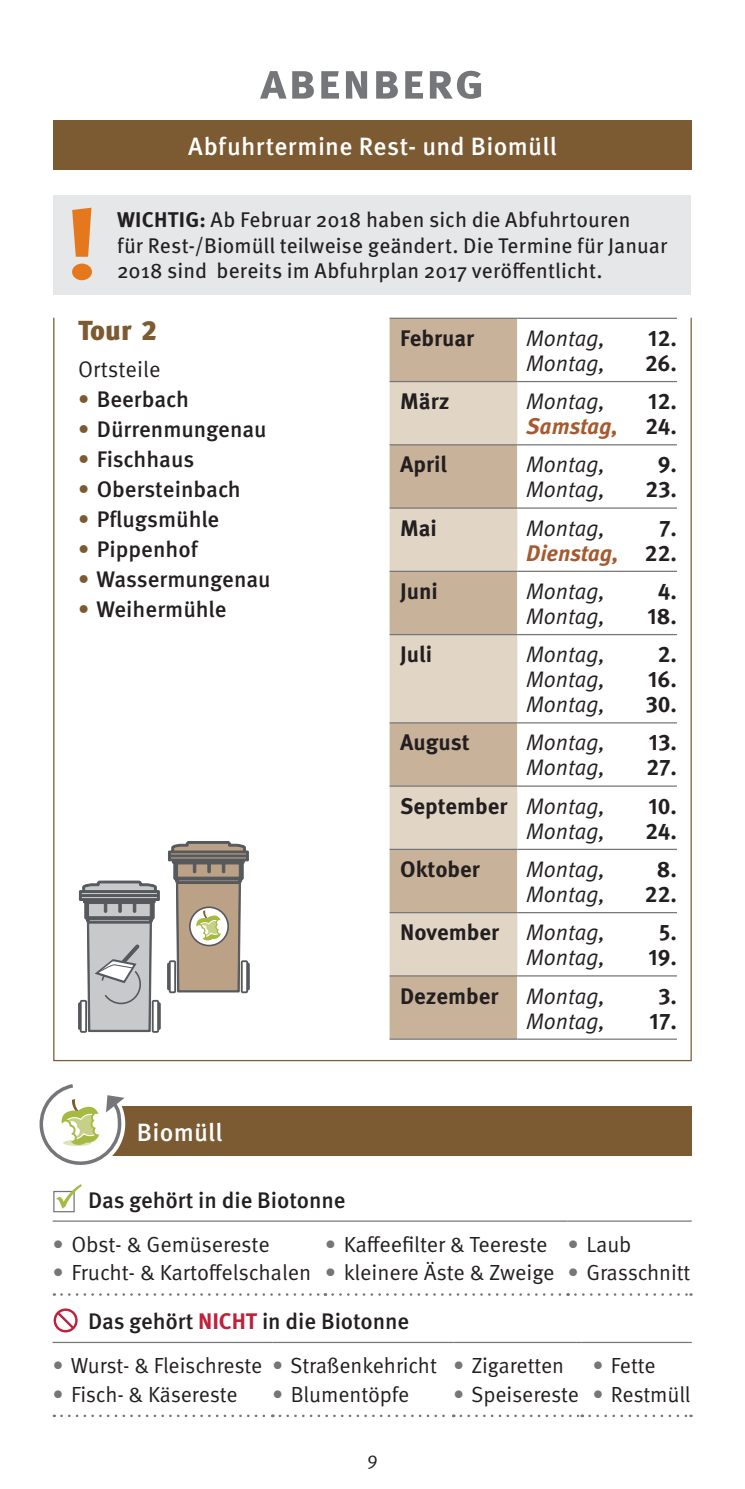
<style>
.page{position:relative;width:745px;height:1489px;background:#fff}
.page>*{position:absolute;margin:0;border:0;box-sizing:border-box;transform-origin:0 0}
.t1{font:700 100.25px "Meta OT";color:#e5781d;scale:1.2 1}
.t2{font:700 50px "Meta OT";letter-spacing:.02em;color:#757679}
.t3{font:900 27.5px "Meta OT";color:#7c5a32}
.t4{font:500 25px "Meta OT";letter-spacing:.01em;color:#fff}
.t5{font:500 22.5px "Meta OT";letter-spacing:-.005em;color:#231f20}
.t6{font:700 22.5px "Meta OT";color:#231f20}
.t7{font:italic 22.5px "Meta OT";letter-spacing:-.005em;color:#231f20}
.t8{font:italic 700 22.5px/25px "Meta OT";letter-spacing:-.005em;color:#a75a2f;text-align:right}
.t9{font:22.5px "Meta OT";color:#231f20}
.t10{font:22px "Meta OT";letter-spacing:-.005em;color:#231f20}
.t11{font:21.25px/25.5px "Meta OT";letter-spacing:.005em;color:#231f20}
.t12{font:18.75px "Meta OT";color:#231f20}
.s1{font-weight:700}
.s2{color:#7c5a32}
.s3{font-style:normal;color:#231f20}
.s4{font-weight:400;font-style:italic}
.s5{color:#757679}
.s6{font-weight:700;color:#c0203b}
</style>
<div class="page">
<div style="left:53px;top:120px;width:638px;height:50px;background:#7c5a32"></div>
<div style="left:389px;top:319px;width:128px;height:719px;background:#c8b299"></div>
<svg style="left:517px;top:319px;width:159px;height:719px"></svg>
<svg style="left:389px;top:382px;width:128px;height:593px;background:#d6c6b2"></svg>
<hr style="left:389px;top:318px;width:128px;height:1px;background:#757679">
<hr style="left:517px;top:318px;width:159px;height:1px;background:#757679">
<hr style="left:389px;top:381px;width:128px;height:1px;background:#757679">
<hr style="left:517px;top:381px;width:159px;height:1px;background:#757679">
<hr style="left:389px;top:444px;width:128px;height:1px;background:#757679">
<hr style="left:517px;top:444px;width:159px;height:1px;background:#757679">
<hr style="left:389px;top:507px;width:128px;height:1px;background:#757679">
<hr style="left:517px;top:507px;width:159px;height:1px;background:#757679">
<hr style="left:389px;top:570px;width:128px;height:2px;background:#757679">
<hr style="left:517px;top:570px;width:159px;height:2px;background:#757679">
<hr style="left:389px;top:634px;width:128px;height:1px;background:#757679">
<hr style="left:517px;top:634px;width:159px;height:1px;background:#757679">
<hr style="left:389px;top:722px;width:128px;height:1px;background:#757679">
<hr style="left:517px;top:722px;width:159px;height:1px;background:#757679">
<hr style="left:389px;top:785px;width:128px;height:1px;background:#757679">
<hr style="left:517px;top:785px;width:159px;height:1px;background:#757679">
<hr style="left:389px;top:848px;width:128px;height:2px;background:#757679">
<hr style="left:517px;top:848px;width:159px;height:2px;background:#757679">
<hr style="left:389px;top:912px;width:128px;height:1px;background:#757679">
<hr style="left:517px;top:912px;width:159px;height:1px;background:#757679">
<hr style="left:389px;top:975px;width:128px;height:1px;background:#757679">
<hr style="left:517px;top:975px;width:159px;height:1px;background:#757679">
<hr style="left:389px;top:1038px;width:128px;height:1px;background:#757679">
<hr style="left:517px;top:1038px;width:159px;height:1px;background:#757679">
<svg style="left:78px;top:880px;width:83px;height:182px"></svg>
<svg style="left:167px;top:841px;width:83px;height:153px"></svg>
<div style="left:59px;top:1106px;width:632px;height:49px;background:#7c5a32"></div>
<hr style="left:53px;top:1220px;width:272px;height:1px;background:#757679">
<hr style="left:325px;top:1220px;width:242px;height:1px;background:#757679">
<hr style="left:567px;top:1220px;width:124px;height:1px;background:#757679">
<svg style="left:61px;top:1293px;width:265px;height:2px"></svg>
<svg style="left:332px;top:1293px;width:236px;height:2px"></svg>
<svg style="left:575px;top:1293px;width:116px;height:2px"></svg>
<div style="left:53px;top:1190px;width:22px;height:22px;background:#fff;border:1px solid #757679"></div>
<svg style="left:56px;top:1184px;width:26px;height:25px"></svg>
<div style="left:33px;top:1077px;width:92px;height:92px;background:#fff;border-radius:50%"></div>
<svg style="left:39px;top:1084px;width:85px;height:81px"></svg>
<hr style="left:53px;top:1341px;width:219px;height:1px;background:#757679">
<hr style="left:272px;top:1341px;width:181px;height:1px;background:#757679">
<hr style="left:453px;top:1341px;width:128px;height:1px;background:#757679">
<hr style="left:581px;top:1341px;width:110px;height:1px;background:#757679">
<svg style="left:61px;top:1414px;width:212px;height:2px"></svg>
<svg style="left:279px;top:1414px;width:175px;height:2px"></svg>
<svg style="left:460px;top:1414px;width:122px;height:2px"></svg>
<svg style="left:589px;top:1414px;width:102px;height:2px"></svg>
<svg style="left:51px;top:1306px;width:29px;height:28px"></svg>
<svg style="left:54px;top:1308px;width:24px;height:24px"></svg>
<div style="left:53px;top:195px;width:637px;height:100px;background:#e6e7e9"></div>
<h2 class="t2" style="left:260px;top:50px;width:226px">abenberg</h2>
<h1 class="t1" style="left:64px;top:181px;width:32px">!</h1>
<p class="t4" style="left:188px;top:131px;width:370px">Abfuhrtermine Rest- und Biomüll</p>
<p class="t11" style="left:117px;top:207px;width:551px"><span class="s1">WICHTIG:</span> Ab Februar 2018 haben sich die Abfuhrtouren<br>für Rest-/Biomüll teilweise geändert. Die Termine für Januar</p>
<p class="t11" style="left:117px;top:258px;width:487px">2018 sind bereits im Abfuhrplan 2017 veröffentlicht.</p>
<p class="t3" style="left:78px;top:313px;width:80px">Tour 2</p>
<p class="t9" style="left:78px;top:355px;width:84px">Ortsteile</p>
<p class="t5" style="left:78px;top:385px;width:112px"><span class="s2">•</span> Beerbach</p>
<p class="t5" style="left:78px;top:415px;width:190px"><span class="s2">•</span> Dürrenmungenau</p>
<p class="t5" style="left:78px;top:445px;width:118px"><span class="s2">•</span> Fischhaus</p>
<p class="t5" style="left:78px;top:475px;width:164px"><span class="s2">•</span> Obersteinbach</p>
<p class="t5" style="left:78px;top:505px;width:143px"><span class="s2">•</span> Pflugsmühle</p>
<p class="t5" style="left:78px;top:535px;width:121px"><span class="s2">•</span> Pippenhof</p>
<p class="t5" style="left:78px;top:565px;width:194px"><span class="s2">•</span> Wassermungenau</p>
<p class="t5" style="left:78px;top:595px;width:150px"><span class="s2">•</span> Weihermühle</p>
<p class="t4" style="left:137px;top:1116px;width:87px">Biomüll</p>
<p class="t6" style="left:400px;top:324px;width:76px">Februar</p>
<p class="t7" style="left:526px;top:325px;width:81px">Montag,</p>
<p class="t6" style="left:648px;top:324px;width:30px">12.</p>
<p class="t7" style="left:526px;top:350px;width:81px">Montag,</p>
<p class="t6" style="left:644px;top:349px;width:33px">26.</p>
<p class="t6" style="left:400px;top:387px;width:51px">März</p>
<p class="t7" style="left:526px;top:388px;width:81px">Montag,</p>
<p class="t8" style="left:526px;top:389px;width:152px"><span class="s3">12.<br></span>Samstag, <span class="s3">24.</span></p>
<p class="t6" style="left:400px;top:450px;width:48px">April</p>
<p class="t7" style="left:526px;top:451px;width:81px">Montag,</p>
<p class="t6" style="left:657px;top:450px;width:21px">9.</p>
<p class="t7" style="left:526px;top:476px;width:81px">Montag,</p>
<p class="t6" style="left:645px;top:475px;width:33px">23.</p>
<p class="t6" style="left:400px;top:513px;width:38px">Mai</p>
<p class="t7" style="left:526px;top:514px;width:81px">Montag,</p>
<p class="t8" style="left:526px;top:515px;width:152px"><span class="s3">7.<br></span>Dienstag, <span class="s3">22.</span></p>
<p class="t6" style="left:400px;top:577px;width:39px">Juni</p>
<p class="t7" style="left:526px;top:577px;width:81px">Montag,</p>
<p class="t6" style="left:657px;top:577px;width:21px">4.</p>
<p class="t7" style="left:526px;top:602px;width:81px">Montag,</p>
<p class="t6" style="left:647px;top:602px;width:31px">18.</p>
<p class="t6" style="left:400px;top:640px;width:33px">Juli</p>
<p class="t7" style="left:526px;top:641px;width:81px">Montag,</p>
<p class="t6" style="left:657px;top:640px;width:21px">2.</p>
<p class="t7" style="left:526px;top:666px;width:81px">Montag,</p>
<p class="t6" style="left:647px;top:665px;width:30px">16.</p>
<p class="t7" style="left:526px;top:691px;width:81px">Montag,</p>
<p class="t6" style="left:645px;top:690px;width:33px">30.</p>
<p class="t6" style="left:400px;top:728px;width:71px">August</p>
<p class="t7" style="left:526px;top:729px;width:81px">Montag,</p>
<p class="t6" style="left:648px;top:728px;width:29px">13.</p>
<p class="t7" style="left:526px;top:754px;width:81px">Montag,</p>
<p class="t6" style="left:646px;top:753px;width:32px">27.</p>
<p class="t6" style="left:400px;top:791px;width:206px">September <span class="s4">Montag,</span></p>
<p class="t6" style="left:648px;top:791px;width:30px">10.</p>
<p class="t7" style="left:526px;top:817px;width:81px">Montag,</p>
<p class="t6" style="left:645px;top:816px;width:33px">24.</p>
<p class="t6" style="left:400px;top:854px;width:81px">Oktober</p>
<p class="t7" style="left:526px;top:855px;width:81px">Montag,</p>
<p class="t6" style="left:656px;top:854px;width:22px">8.</p>
<p class="t7" style="left:526px;top:880px;width:81px">Montag,</p>
<p class="t6" style="left:644px;top:879px;width:33px">22.</p>
<p class="t6" style="left:400px;top:918px;width:206px">November <span class="s4">Montag,</span></p>
<p class="t6" style="left:658px;top:918px;width:19px">5.</p>
<p class="t7" style="left:526px;top:944px;width:81px">Montag,</p>
<p class="t6" style="left:648px;top:943px;width:30px">19.</p>
<p class="t6" style="left:400px;top:981px;width:206px">Dezember <span class="s4">Montag,</span></p>
<p class="t6" style="left:658px;top:981px;width:20px">3.</p>
<p class="t7" style="left:526px;top:1007px;width:81px">Montag,</p>
<p class="t6" style="left:649px;top:1006px;width:29px">17.</p>
<p class="t5" style="left:88px;top:1186px;width:259px">Das gehört in die Biotonne</p>
<p class="t10" style="left:53px;top:1230px;width:218px"><span class="s5">•</span> Obst- &amp; Gemüsereste</p>
<p class="t10" style="left:53px;top:1259px;width:260px"><span class="s5">•</span> Frucht- &amp; Kartoffelschalen</p>
<p class="t10" style="left:325px;top:1230px;width:224px"><span class="s5">•</span> Kaffeefilter &amp; Teereste</p>
<p class="t10" style="left:325px;top:1259px;width:231px"><span class="s5">•</span> kleinere Äste &amp; Zweige</p>
<p class="t10" style="left:567px;top:1230px;width:65px"><span class="s5">•</span> Laub</p>
<p class="t10" style="left:567px;top:1259px;width:124px"><span class="s5">•</span> Grasschnitt</p>
<p class="t5" style="left:88px;top:1307px;width:123px">Das gehört <span class="s6">NICH</span></p>
<p class="t5" style="left:246px;top:1307px;width:165px"><span class="s6">T</span> in die Biotonne</p>
<p class="t10" style="left:53px;top:1352px;width:385px"><span class="s5">•</span> Wurst- &amp; Fleischreste <span class="s5">•</span> Straßenkehricht</p>
<p class="t10" style="left:53px;top:1380px;width:186px"><span class="s5">•</span> Fisch- &amp; Käsereste</p>
<p class="t10" style="left:272px;top:1380px;width:138px"><span class="s5">•</span> Blumentöpfe</p>
<p class="t10" style="left:453px;top:1352px;width:112px"><span class="s5">•</span> Zigaretten</p>
<p class="t10" style="left:453px;top:1380px;width:127px"><span class="s5">•</span> Speisereste</p>
<p class="t10" style="left:592px;top:1352px;width:65px"><span class="s5">•</span> Fette</p>
<p class="t10" style="left:592px;top:1380px;width:100px"><span class="s5">•</span> Restmüll</p>
<p class="t12" style="left:367px;top:1449px;width:12px">9</p>
</div>
